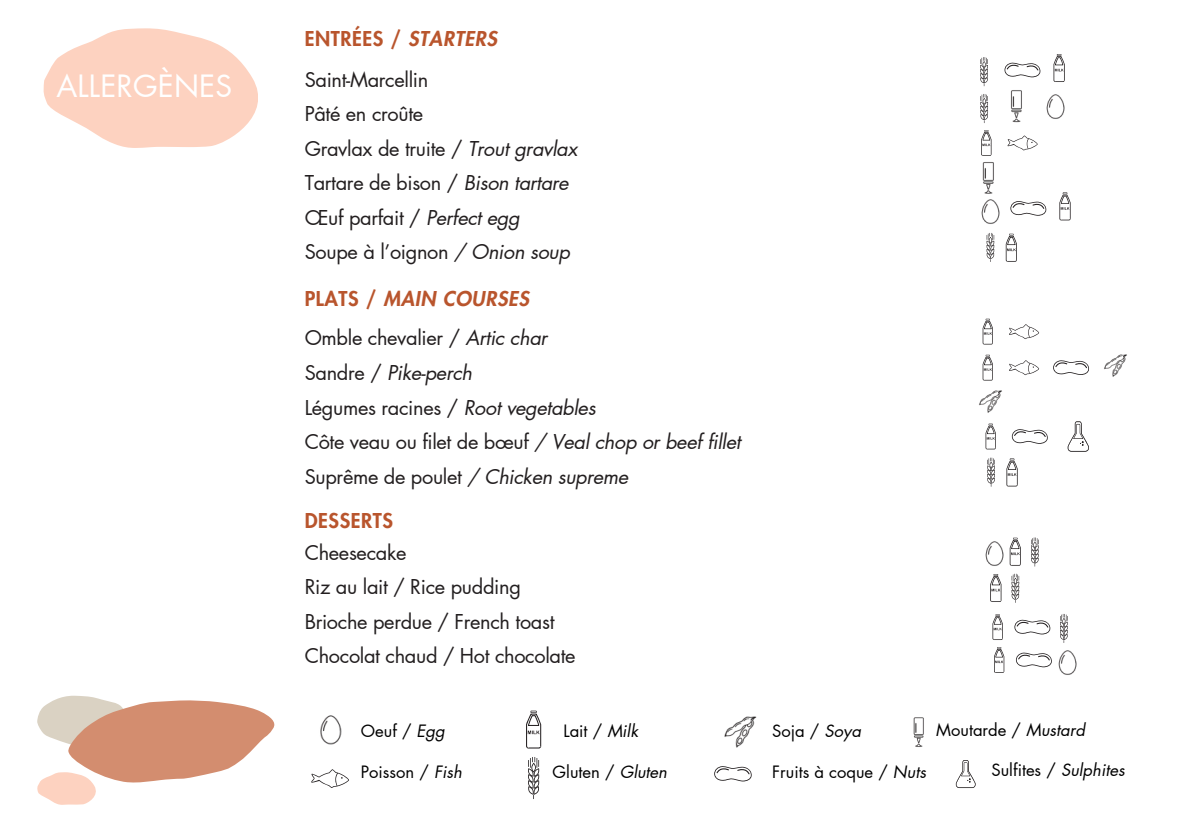
<style>
.page{position:relative;width:1191px;height:839px;background:#fff}
.page>*{position:absolute;margin:0;border:0;box-sizing:border-box;transform-origin:0 0}
.t1{font:30px "Futura LT Pro";letter-spacing:.005em;color:#fff}
.t2{font:20px/34.4px "Futura LT Pro";letter-spacing:-.015em;color:#231f20}
.t3{font:800 20px "Futura LT Pro";letter-spacing:.03em;color:#b9552d}
.t4{font:italic 800 20px "Futura LT Pro";letter-spacing:.03em;color:#b9552d}
.t5{font:16.6px "Futura LT Pro";color:#000}
.s1{font-style:italic}
.s2{font-style:normal}
</style>
<div class="page">
<svg style="left:44px;top:28px;width:214px;height:120px"></svg>
<svg style="left:983px;top:319px;width:10px;height:25px"></svg>
<svg style="left:983px;top:355px;width:10px;height:25px"></svg>
<svg style="left:1009px;top:324px;width:30px;height:15px"></svg>
<svg style="left:1009px;top:360px;width:30px;height:15px"></svg>
<svg style="left:37px;top:695px;width:238px;height:109px"></svg>
<img style="left:320px;top:715px;width:22px;height:30px">
<svg style="left:526px;top:710px;width:15px;height:38px"></svg>
<img style="left:724px;top:716px;width:33px;height:32px">
<svg style="left:528px;top:757px;width:11px;height:42px"></svg>
<svg style="left:311px;top:769px;width:38px;height:18px"></svg>
<svg style="left:714px;top:766px;width:38px;height:15px"></svg>
<svg style="left:980px;top:57px;width:8px;height:29px"></svg>
<svg style="left:1054px;top:54px;width:11px;height:28px"></svg>
<svg style="left:1004px;top:63px;width:36px;height:14px"></svg>
<svg style="left:980px;top:94px;width:8px;height:29px"></svg>
<img style="left:913px;top:717px;width:11px;height:30px">
<img style="left:1010px;top:90px;width:12px;height:33px">
<svg style="left:981px;top:130px;width:11px;height:25px"></svg>
<svg style="left:1008px;top:135px;width:30px;height:15px"></svg>
<img style="left:981px;top:155px;width:13px;height:36px">
<svg style="left:1059px;top:192px;width:12px;height:28px"></svg>
<svg style="left:1010px;top:201px;width:36px;height:15px"></svg>
<img style="left:981px;top:191px;width:19px;height:33px">
<svg style="left:987px;top:233px;width:8px;height:29px"></svg>
<svg style="left:1006px;top:234px;width:11px;height:28px"></svg>
<svg style="left:1053px;top:360px;width:36px;height:15px"></svg>
<img style="left:1104px;top:354px;width:23px;height:23px">
<img style="left:979px;top:390px;width:23px;height:23px">
<svg style="left:986px;top:423px;width:10px;height:26px"></svg>
<svg style="left:1012px;top:429px;width:36px;height:15px"></svg>
<svg style="left:956px;top:760px;width:20px;height:28px"></svg>
<svg style="left:1068px;top:421px;width:21px;height:30px"></svg>
<svg style="left:987px;top:457px;width:8px;height:29px"></svg>
<svg style="left:1006px;top:458px;width:12px;height:28px"></svg>
<img style="left:1046px;top:94px;width:19px;height:25px">
<img style="left:985px;top:541px;width:19px;height:25px">
<svg style="left:1031px;top:537px;width:8px;height:29px"></svg>
<svg style="left:1010px;top:537px;width:11px;height:28px"></svg>
<svg style="left:1012px;top:573px;width:8px;height:29px"></svg>
<svg style="left:990px;top:574px;width:11px;height:28px"></svg>
<svg style="left:992px;top:614px;width:11px;height:26px"></svg>
<svg style="left:1014px;top:619px;width:36px;height:15px"></svg>
<svg style="left:1060px;top:614px;width:8px;height:28px"></svg>
<svg style="left:994px;top:647px;width:10px;height:25px"></svg>
<svg style="left:1016px;top:652px;width:36px;height:15px"></svg>
<img style="left:1058px;top:642px;width:19px;height:33px">
<p class="t3" style="left:305px;top:29px;width:194px">ENTRÉES / <span class="s1">STARTERS</span></p>
<h1 class="t1" style="left:56px;top:72px;width:177px">ALLERGÈNES</h1>
<p class="t2" style="left:305px;top:63px;width:274px">Saint-Marcellin<br>Pâté en croûte<br>Gravlax de truite / <span class="s1">Trout gravlax<br></span>Tartare de bison / <span class="s1">Bison tartare<br></span>Œuf parfait / <span class="s1">Perfect egg<br></span>Soupe à l’oignon <span class="s1">/ Onion soup</span></p>
<p class="t4" style="left:305px;top:289px;width:226px"><span class="s2">PLATS /</span> MAIN COURSES</p>
<p class="t2" style="left:305px;top:322px;width:437px">Omble chevalier / <span class="s1">Artic char<br></span>Sandre / <span class="s1">Pike-perch<br></span>Légumes racines / <span class="s1">Root vegetables<br></span>Côte veau ou filet de bœuf <span class="s1">/ Veal chop or beef fillet </span>Suprême de poulet <span class="s1">/ Chicken supreme</span></p>
<p class="t3" style="left:305px;top:511px;width:90px">DESSERTS</p>
<p class="t2" style="left:305px;top:536px;width:272px">Cheesecake<br>Riz au lait / Rice pudding<br>Brioche perdue / French toast<br>Chocolat chaud / Hot chocolate</p>
<p class="t5" style="left:772px;top:723px;width:90px">Soja / <span class="s1">Soya</span></p>
<p class="t5" style="left:936px;top:722px;width:150px">Moutarde / <span class="s1">Mustard</span></p>
<p class="t5" style="left:992px;top:762px;width:135px">Sulfites / <span class="s1">Sulphites</span></p>
<p class="t5" style="left:361px;top:723px;width:85px">Oeuf / <span class="s1">Egg</span></p>
<p class="t5" style="left:563px;top:723px;width:76px">Lait / <span class="s1">Milk</span></p>
<p class="t5" style="left:361px;top:764px;width:102px">Poisson / <span class="s1">Fish</span></p>
<p class="t5" style="left:772px;top:764px;width:155px">Fruits à coque / <span class="s1">Nuts</span></p>
<p class="t5" style="left:553px;top:764px;width:116px">Gluten / <span class="s1">Gluten</span></p>
</div>
